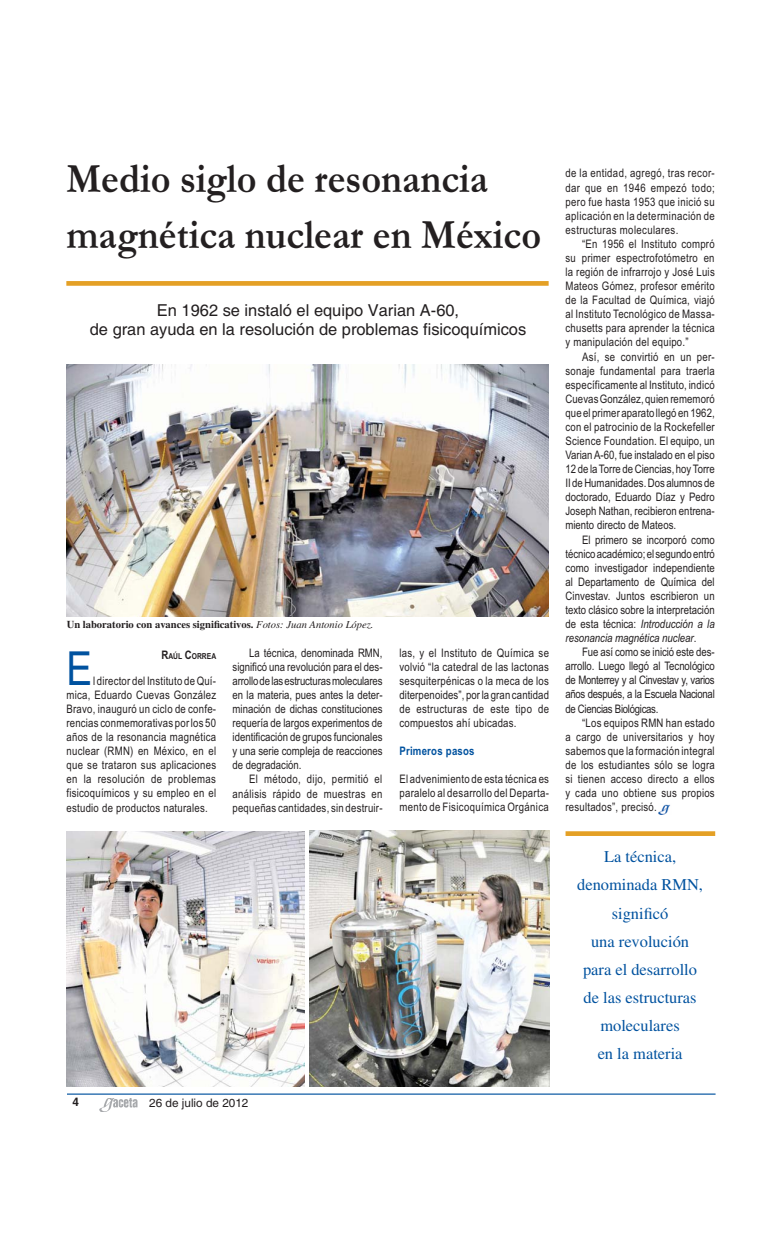
<style>
.page{position:relative;width:765px;height:1260px;background:#fff}
.page>*{position:absolute;margin:0;border:0;box-sizing:border-box;transform-origin:0 0}
.t1{font:46.88px "Arial Narrow";color:#00529f}
.t2{font:700 42.25px/56.2px "Garamond";color:#231f20;scale:.9 1}
.t3{font:16.38px/28.1px "Times";color:#00529f;text-align:center}
.t4{font:16.38px/18.8px "Helvetica";color:#231f20;text-align:center}
.t5{font:11.75px/14.1px "Arial Narrow";letter-spacing:.02em;color:#231f20;text-align:justify}
.t6{font:11.75px "Helvetica";color:#231f20}
.t7{font:700 11.75px "Arial Narrow";letter-spacing:.02em;color:#00529f}
.t8{font:700 11.75px "Helvetica";color:#231f20}
.t9{font:700 10.5px "Times";color:#231f20}
.t10{font:700 8.25px "Arial Narrow";color:#231f20}
.s1{font-weight:400;font-style:italic}
.s2{font-size:11.75px}
.s3{font-style:italic}
</style>
<div class="page">
<hr style="left:67px;top:1094px;width:649px;height:1px;background:#00529f">
<img style="left:99px;top:1098px;width:38px;height:14px">
<div style="left:566px;top:831px;width:149px;height:5px;background:#e4a025"></div>
<div style="left:66px;top:281px;width:483px;height:5px;background:#e4a025"></div>
<img style="left:66px;top:365px;width:483px;height:251px">
<img style="left:66px;top:831px;width:238px;height:256px">
<img style="left:310px;top:831px;width:240px;height:256px">
<svg style="left:659px;top:804px;width:11px;height:10px"></svg>
<h2 class="t2" style="left:66px;top:154px;width:529px">Medio siglo de resonancia magnética nuclear en México</h2>
<h3 class="t4" style="left:90px;top:302px;width:438px">En 1962 se instaló el equipo Varian A-60,<br>de gran ayuda en la resolución de problemas fisicoquímicos</h3>
<p class="t9" style="left:67px;top:621px;width:308px">Un laboratorio con avances significativos. <span class="s1">Fotos: Juan Antonio López.</span></p>
<p class="t10" style="left:161px;top:651px;width:56px"><span class="s2">R</span>AÚL <span class="s2">C</span>ORREA</p>
<h1 class="t1" style="left:67px;top:651px;width:27px">E</h1>
<p class="t5" style="left:67px;top:675px;width:151px;text-indent:26px">l director del Instituto de Quí&shy;mica, Eduardo Cuevas González Bravo, inauguró un ciclo de confe&shy;rencias conmemorativas por los 50 años de la resonancia magnética nuclear (RMN) en México, en el que se trataron sus aplicaciones en la resolución de problemas fisicoquímicos y su empleo en el estudio de productos naturales.</p>
<p class="t5" style="left:233px;top:647px;width:152px;text-indent:17px">La técnica, denominada RMN, significó una revolución para el des&shy;arrollo de las estructuras moleculares en la materia, pues antes la deter&shy;minación de dichas constituciones requería de largos experimentos de identificación de grupos funcionales y una serie compleja de reacciones de degradación.</p>
<p class="t5" style="left:233px;top:773px;width:152px;text-indent:17px">El método, dijo, permitió el análisis rápido de muestras en pequeñas cantidades, sin destruir-</p>
<p class="t5" style="left:399px;top:646px;width:151px">las, y el Instituto de Química se volvió “la catedral de las lactonas sesquiterpénicas o la meca de los diterpenoides”, por la gran cantidad de estructuras de este tipo de compuestos ahí ubicadas.</p>
<p class="t7" style="left:399px;top:747px;width:77px">Primeros pasos</p>
<p class="t5" style="left:399px;top:773px;width:151px">El advenimiento de esta técnica es paralelo al desarrollo del Departa&shy;mento de Fisicoquímica Orgánica</p>
<p class="t8" style="left:72px;top:1098px;width:8px">4</p>
<p class="t6" style="left:149px;top:1098px;width:101px">26 de julio de 2012</p>
<p class="t5" style="left:565px;top:167px;width:151px">de la entidad, agregó, tras recor&shy;dar que en 1946 empezó todo; pero fue hasta 1953 que inició su aplicación en la determinación de estructuras moleculares.</p>
<p class="t5" style="left:565px;top:238px;width:151px;text-indent:17px">“En 1956 el Instituto compró su primer espectrofotómetro en la región de infrarrojo y José Luis Mateos Gómez, profesor emérito de la Facultad de Química, viajó al Instituto Tecnológico de Massa&shy;chusetts para aprender la técnica y manipulación del equipo.”</p>
<p class="t5" style="left:565px;top:350px;width:151px;text-indent:17px">Así, se convirtió en un per&shy;sonaje fundamental para traerla específicamente al Instituto, indicó Cuevas González, quien rememoró que el primer aparato llegó en 1962, con el patrocinio de la Rockefeller Science Foundation. El equipo, un Varian A-60, fue instalado en el piso 12 de la Torre de Ciencias, hoy Torre II de Humanidades. Dos alumnos de doctorado, Eduardo Díaz y Pedro Joseph Nathan, recibieron entrena&shy;miento directo de Mateos.</p>
<p class="t5" style="left:565px;top:534px;width:151px;text-indent:17px">El primero se incorporó como técnico académico; el segundo entró como investigador independiente al Departamento de Química del Cinvestav. Juntos escribieron un texto clásico sobre la interpretación de esta técnica: <span class="s3">Introducción a la resonancia magnética nuclear</span>.</p>
<p class="t5" style="left:565px;top:646px;width:151px;text-indent:17px">Fue así como se inició este des&shy;arrollo. Luego llegó al Tecnológico de Monterrey y al Cinvestav y, varios años después, a la Escuela Nacional de Ciencias Biológicas.</p>
<p class="t5" style="left:565px;top:717px;width:151px;text-indent:17px">“Los equipos RMN han estado a cargo de universitarios y hoy sabemos que la formación integral de los estudiantes sólo se logra si tienen acceso directo a ellos y cada uno obtiene sus propios resultados”, precisó.</p>
<h3 class="t3" style="left:577px;top:844px;width:127px">La técnica, denominada RMN, significó<br>una revolución para el desarrollo de las estructuras moleculares<br>en la materia</h3>
</div>
